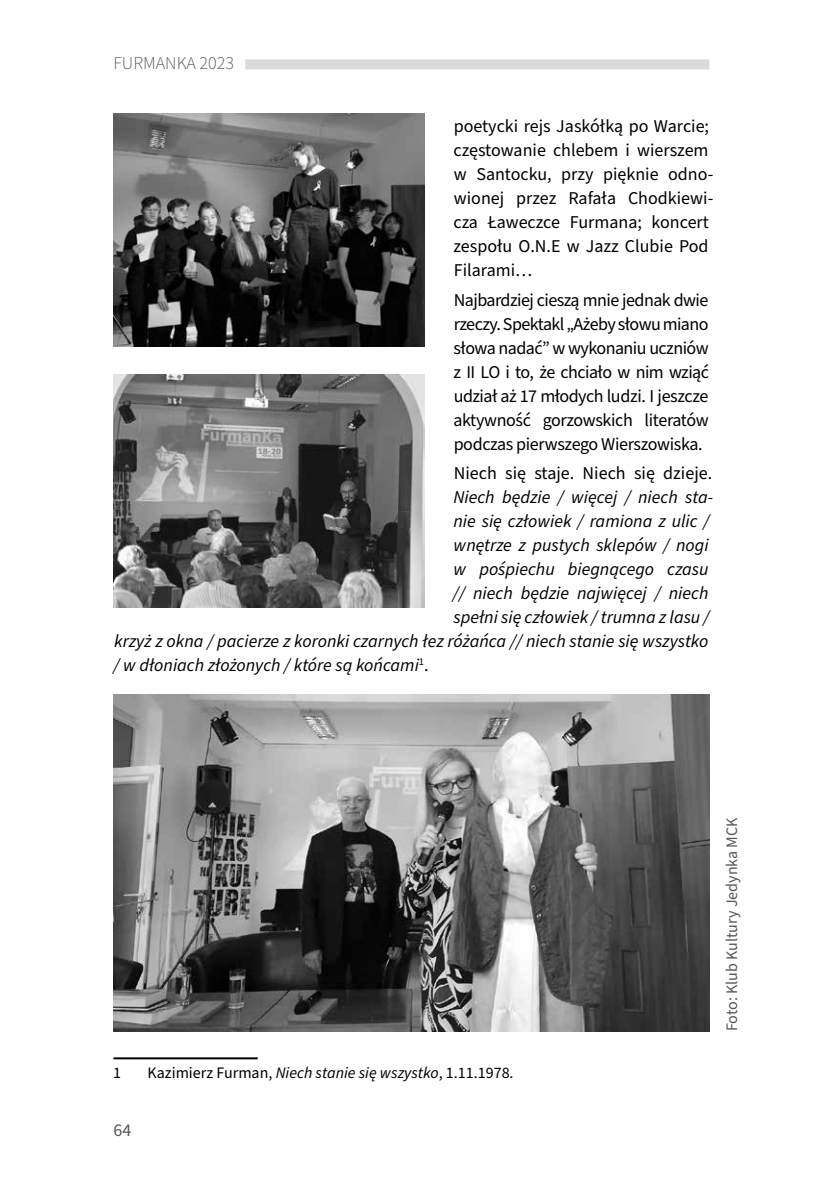
<style>
.page{position:relative;width:840px;height:1191px;background:#fff}
.page>*{position:absolute;margin:0;border:0;box-sizing:border-box;transform-origin:0 0}
.t1{font:18px/24px "Source Sans Pro";color:#000}
.t2{font:italic 18px "Source Sans Pro";color:#000}
.t3{font:300 18px "Source Sans Pro";color:#575756}
.t4{font:18px "Source Sans Pro";color:#575756}
.t5{font:16px "Source Sans Pro";color:#000}
.t6{font:16px "Source Sans Pro";color:#575756}
.s1{font-style:normal}
.s2{font-style:italic}
</style>
<div class="page">
<div style="left:245px;top:59px;width:464px;height:10px;background:#dadada"></div>
<hr style="left:113px;top:1057px;width:144px;height:2px;background:#000">
<img style="left:113px;top:694px;width:596px;height:337px">
<img style="left:113px;top:113px;width:311px;height:233px">
<img style="left:113px;top:375px;width:311px;height:233px">
<p class="t3" style="left:113px;top:51px;width:122px">FURMANKA 2023</p>
<p class="t1" style="left:453px;top:114px;width:261px">poetycki rejs Jaskółką po Warcie; częstowanie chlebem i wierszem w Santocku, przy pięknie odno&shy;wionej przez Rafała Chodkiewi&shy;cza Ławeczce Furmana; koncert zespołu O.N.E w Jazz Clubie Pod<br>Filarami…</p>
<p class="t1" style="left:453px;top:288px;width:257px;text-align:justify">Najbardziej cieszą mnie jednak dwie rzeczy. Spektakl „Ażeby słowu miano słowa nadać” w wykonaniu uczniów z II LO i to, że chciało w nim wziąć udział aż 17 młodych ludzi. I jeszcze aktywność gorzowskich literatów podczas pierwszego Wierszowiska.</p>
<p class="t1" style="left:453px;top:462px;width:260px">Niech się staje. Niech się dzieje.</p>
<p class="t2" style="left:453px;top:485px;width:261px">Niech będzie / więcej / niech sta-</p>
<p class="t2" style="left:453px;top:509px;width:257px">nie się człowiek / ramiona z ulic /</p>
<p class="t2" style="left:453px;top:533px;width:256px">wnętrze z pustych sklepów / nogi</p>
<p class="t2" style="left:453px;top:557px;width:256px">w pośpiechu biegnącego czasu</p>
<p class="t2" style="left:452px;top:581px;width:257px">// niech będzie najwięcej / niech</p>
<p class="t2" style="left:453px;top:605px;width:257px">spełni się człowiek / trumna z lasu /</p>
<p class="t2" style="left:114px;top:629px;width:595px">krzyż z okna / pacierze z koronki czarnych łez różańca // niech stanie się wszystko</p>
<p class="t2" style="left:113px;top:653px;width:316px">/ w dłoniach złożonych / które są końcami<sup>1</sup><span class="s1">.</span></p>
<p class="t5" style="left:113px;top:1061px;width:9px">1</p>
<p class="t5" style="left:147px;top:1061px;width:367px">Kazimierz Furman, <span class="s2">Niech stanie się wszystko</span>, 1.11.1978.</p>
<p class="t4" style="left:113px;top:1118px;width:19px">64</p>
<p class="t6" style="left:720px;top:1031px;width:215px;rotate:-90deg">Foto: Klub Kultury Jedynka MCK</p>
</div>
